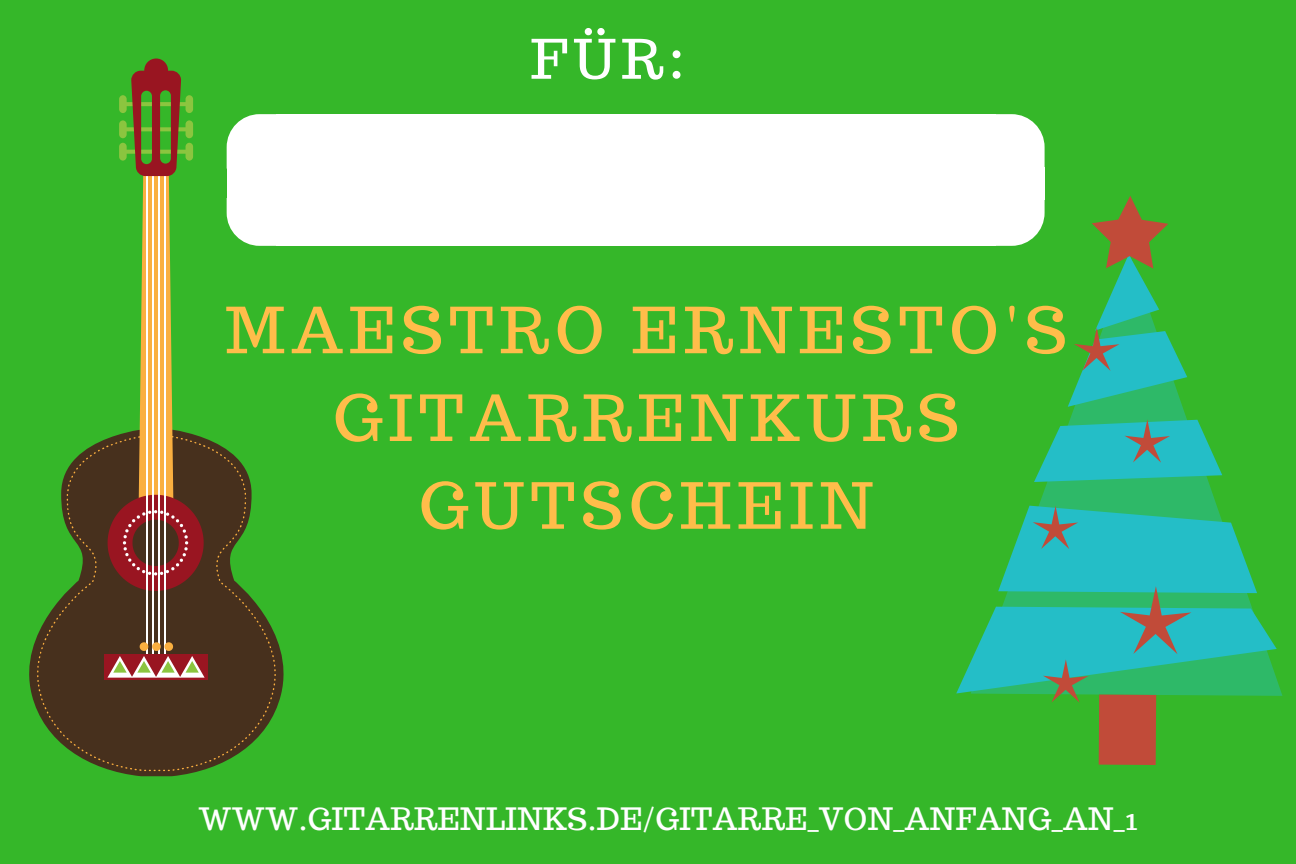
<style>
.page{position:relative;width:1296px;height:864px;background:#35b729}
.page>*{position:absolute;margin:0;border:0;box-sizing:border-box;transform-origin:0 0}
.t1{font:63.3px/87.6px "Trocchi";letter-spacing:.1em;color:#ffbd4a;text-align:center}
.t2{font:54.3px "Trocchi";color:#fff}
.t3{font:30.3px "Trocchi";letter-spacing:.015em;color:#fff}
</style>
<div class="page">
<svg style="left:1029px;top:406px;width:253px;height:290px"></svg>
<div style="left:1099px;top:695px;width:57px;height:70px;background:#c14b39"></div>
<svg style="left:1068px;top:196px;width:119px;height:211px"></svg>
<svg style="left:1034px;top:419px;width:188px;height:63px;background:#2db8a1"></svg>
<svg style="left:956px;top:506px;width:321px;height:197px"></svg>
<svg style="left:29px;top:637px;width:255px;height:139px"></svg>
<svg style="left:37px;top:438px;width:239px;height:333px;fill:#47301d"></svg>
<hr style="left:164px;top:176px;width:2px;height:485px;background:#fff">
<hr style="left:158px;top:176px;width:2px;height:485px;background:#fff">
<hr style="left:153px;top:176px;width:1px;height:485px;background:#fff">
<hr style="left:147px;top:176px;width:1px;height:485px;background:#fff">
<div style="left:104px;top:654px;width:104px;height:26px;background:#991521"></div>
<svg style="left:108px;top:58px;width:96px;height:533px"></svg>
<svg style="left:107px;top:642px;width:98px;height:36px"></svg>
<svg style="left:995px;top:114px;width:50px;height:53px;background:#eaf7e9"></svg>
<div style="left:994px;top:167px;width:51px;height:33px;background:#fff"></div>
<div style="left:276px;top:167px;width:719px;height:33px;background:#fff"></div>
<div style="left:276px;top:114px;width:719px;height:55px;background:#fff"></div>
<svg style="left:227px;top:114px;width:49px;height:53px;background:#ecf8eb"></svg>
<div style="left:227px;top:167px;width:51px;height:33px;background:#fff"></div>
<div style="left:276px;top:198px;width:719px;height:48px;background:#fff"></div>
<svg style="left:227px;top:200px;width:49px;height:46px;background:#eaf7e8"></svg>
<svg style="left:995px;top:200px;width:50px;height:46px;background:#e7f6e6"></svg>
<h2 class="t2" style="left:531px;top:23px;width:155px">FÜR:</h2>
<h1 class="t1" style="left:225px;top:286px;width:843px">MAESTRO ERNESTO'S<br>GITARRENKURS<br>GUTSCHEIN</h1>
<p class="t3" style="left:198px;top:799px;width:940px">WWW.GITARRENLINKS.DE/GITARRE_VON_ANFANG_AN_1</p>
</div>
